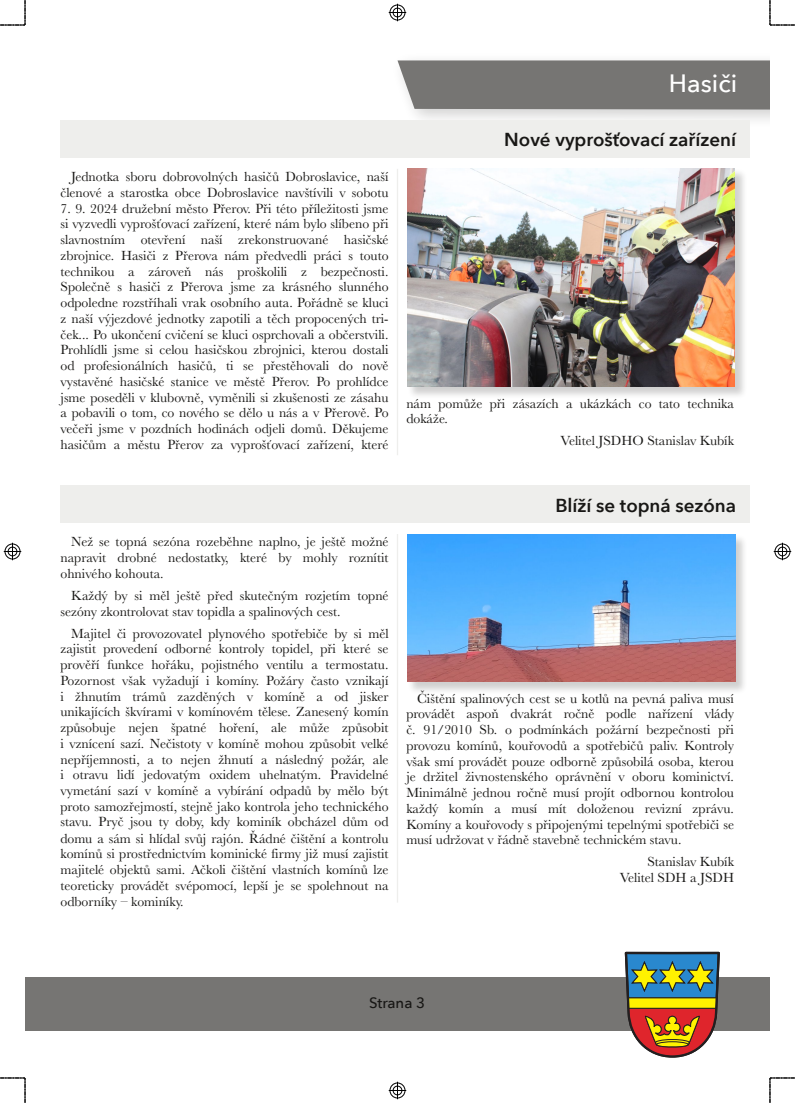
<style>
.page{position:relative;width:795px;height:1103px;background:#fff}
.page>*{position:absolute;margin:0;border:0;box-sizing:border-box;transform-origin:0 0}
.t1{font:500 25px "Avenir Next";color:#fff}
.t2{font:600 18.75px "Avenir Next";color:#181715}
.t3{font:500 15px "Avenir Next";letter-spacing:-.005em;color:#181715}
.t4{font:13.75px/15.8px "Baskerville";color:#181715;text-align:justify}
</style>
<div class="page">
<div style="left:388px;top:52px;width:381px;height:77px;background:#181715;opacity:.2"></div>
<div style="left:397px;top:60px;width:372px;height:50px;background:#767573"></div>
<hr style="left:396px;top:169px;width:2px;height:286px;background:#eeeeec">
<div style="left:407px;top:169px;width:339px;height:230px;background:#181715;opacity:.2"></div>
<img style="left:407px;top:169px;width:327px;height:217px">
<hr style="left:396px;top:534px;width:2px;height:368px;background:#eeeeec">
<div style="left:60px;top:120px;width:689px;height:38px;background:#eeeeec"></div>
<div style="left:60px;top:485px;width:689px;height:38px;background:#eeeeec"></div>
<div style="left:407px;top:534px;width:340px;height:160px;background:#181715;opacity:.2"></div>
<img style="left:407px;top:534px;width:327px;height:147px">
<div style="left:25px;top:977px;width:744px;height:53px;background:#767573"></div>
<svg style="left:624px;top:951px;width:95px;height:106px"></svg>
<svg style="left:0;top:1077px;width:26px;height:25px"></svg>
<svg style="left:0;top:0;width:26px;height:26px"></svg>
<svg style="left:769px;top:1077px;width:25px;height:25px"></svg>
<svg style="left:769px;top:0;width:25px;height:26px"></svg>
<svg style="left:388px;top:1081px;width:18px;height:18px"></svg>
<svg style="left:3px;top:542px;width:19px;height:19px"></svg>
<svg style="left:388px;top:3px;width:18px;height:19px"></svg>
<svg style="left:773px;top:542px;width:18px;height:19px"></svg>
<h1 class="t1" style="left:668px;top:67px;width:70px">Hasiči</h1>
<p class="t4" style="left:60px;top:169px;width:329px;text-align:right">Jednotka sboru dobrovolných hasičů Dobroslavice, naší členové a starostka obce Dobroslavice navštívili v sobotu</p>
<p class="t4" style="left:60px;top:200px;width:329px">7. 9. 2024 družební město Přerov. Při této příležitosti jsme si vyzvedli vyprošťovací zařízení, které nám bylo slíbeno při slavnostním otevření naší zrekonstruované hasičské zbrojnice. Hasiči z Přerova nám předvedli práci s touto technikou a zároveň nás proškolili z bezpečnosti.<br>Společně s hasiči z Přerova jsme za krásného slunného odpoledne rozstříhali vrak osobního auta. Pořádně se kluci z naší výjezdové jednotky zapotili a těch propocených tri‐ ček... Po ukončení cvičení se kluci osprchovali a občerstvili.<br>Prohlídli jsme si celou hasičskou zbrojnici, kterou dostali od profesionálních hasičů, ti se přestěhovali do nově vystavěné hasičské stanice ve městě Přerov. Po prohlídce jsme poseděli v klubovně, vyměnili si zkušenosti ze zásahu a pobavili o tom, co nového se dělo u nás a v Přerově. Po večeři jsme v pozdních hodinách odjeli domů. Děkujeme hasičům a městu Přerov za vyprošťovací zařízení, které</p>
<h2 class="t2" style="left:504px;top:128px;width:233px">Nové vyprošťovací zařízení</h2>
<p class="t4" style="left:406px;top:395px;width:329px">nám pomůže při zásazích a ukázkách co tato technika dokáže.</p>
<p class="t4" style="left:560px;top:433px;width:175px">Velitel JSDHO Stanislav Kubík</p>
<p class="t4" style="left:60px;top:534px;width:329px;text-indent:11px">Než se topná sezóna rozeběhne naplno, je ještě možné napravit drobné nedostatky, které by mohly roznítit ohnivého kohouta.</p>
<p class="t4" style="left:60px;top:587px;width:329px;text-indent:11px">Každý by si měl ještě před skutečným rozjetím topné sezóny zkontrolovat stav topidla a spalinových cest.</p>
<p class="t4" style="left:60px;top:625px;width:329px;text-indent:11px">Majitel či provozovatel plynového spotřebiče by si měl zajistit provedení odborné kontroly topidel, při které se prověří funkce hořáku, pojistného ventilu a termostatu.<br>Pozornost však vyžadují i komíny. Požáry často vznikají i žhnutím trámů zazděných v komíně a od jisker unikajících škvírami v komínovém tělese. Zanesený komín způsobuje nejen špatné hoření, ale může způsobit i vznícení sazí. Nečistoty v komíně mohou způsobit velké nepříjemnosti, a to nejen žhnutí a následný požár, ale i otravu lidí jedovatým oxidem uhelnatým. Pravidelné vymetání sazí v komíně a vybírání odpadů by mělo být proto samozřejmostí, stejně jako kontrola jeho technického stavu. Pryč jsou ty doby, kdy kominík obcházel dům od domu a sám si hlídal svůj rajón. Řádné čištění a kontrolu komínů si prostřednictvím kominické firmy již musí zajistit majitelé objektů sami. Ačkoli čištění vlastních komínů lze teoreticky provádět svépomocí, lepší je se spolehnout na odborníky – kominíky.</p>
<h2 class="t2" style="left:555px;top:493px;width:182px">Blíží se topná sezóna</h2>
<p class="t4" style="left:406px;top:690px;width:329px;text-indent:11px">Čištění spalinových cest se u kotlů na pevná paliva musí provádět aspoň dvakrát ročně podle nařízení vlády č. 91/2010 Sb. o podmínkách požární bezpečnosti při provozu komínů, kouřovodů a spotřebičů paliv. Kontroly však smí provádět pouze odborně způsobilá osoba, kterou je držitel živnostenského oprávnění v oboru kominictví.<br>Minimálně jednou ročně musí projít odbornou kontrolou každý komín a musí mít doloženou revizní zprávu.<br>Komíny a kouřovody s připojenými tepelnými spotřebiči se musí udržovat v řádně stavebně technickém stavu.</p>
<p class="t4" style="left:619px;top:854px;width:116px;text-align:right">Stanislav Kubík<br>Velitel SDH a JSDH</p>
<p class="t3" style="left:369px;top:992px;width:58px">Strana 3</p>
</div>
